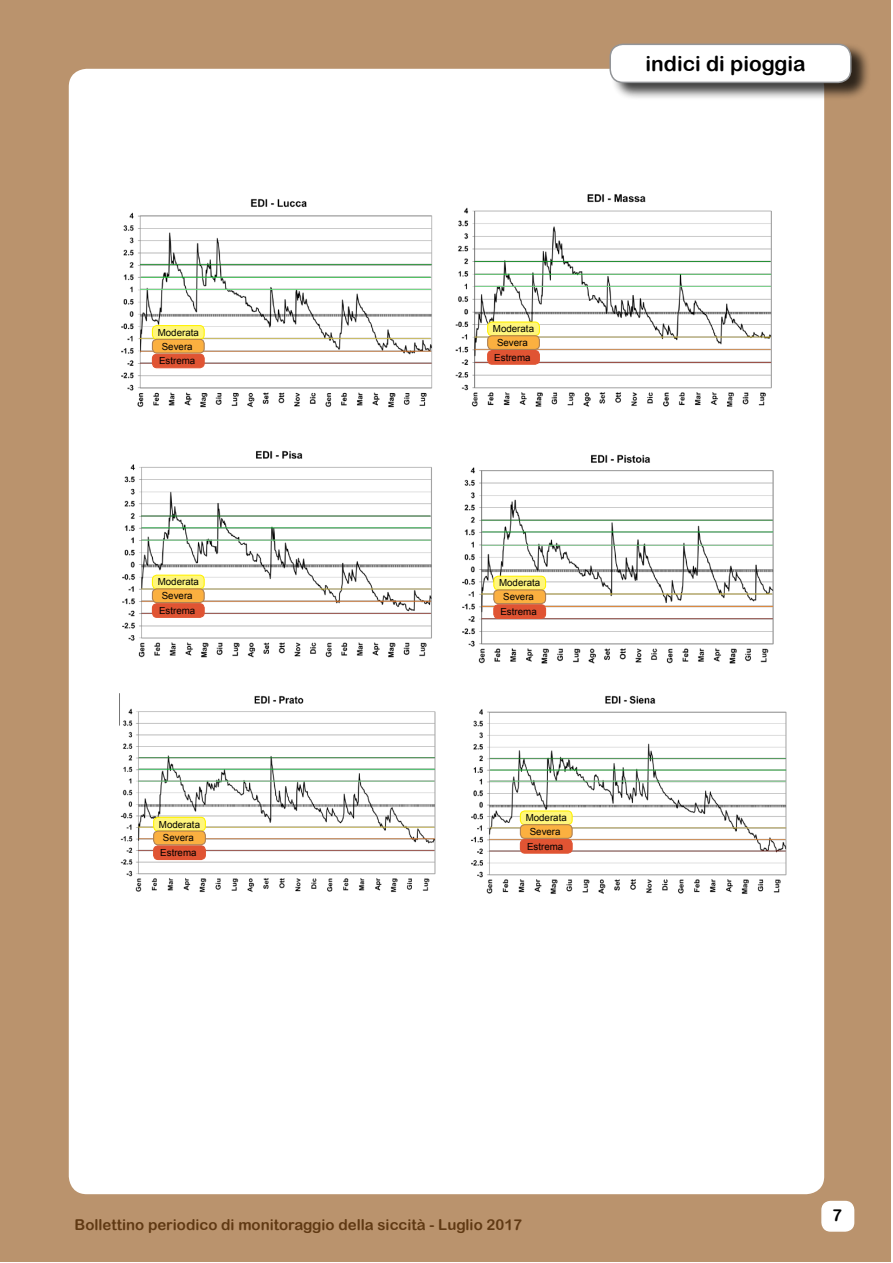
<style>
.page{position:relative;width:893px;height:1263px;background:#fff}
.page>*{position:absolute;margin:0;border:0;box-sizing:border-box;transform-origin:0 0}
.t1{font:21px "Arial Rounded MT Bold";color:#000}
.t2{font:16.5px "Arial Rounded MT Bold";color:#000}
.t3{font:15px "Arial Rounded MT Bold";color:#603913}
.t4{font:9.75px/14.2px "Arial";color:#000}
</style>
<div class="page">
<div style="left:0;top:1px;width:891px;height:1261px;background:#ba936d"></div>
<div style="left:69px;top:69px;width:755px;height:1125px;background:#fff;border-radius:18px"></div>
<div style="left:822px;top:1201px;width:32px;height:30px;background:#fff;border-radius:9px"></div>
<div style="left:821px;top:1201px;width:33px;height:31px;border:2px solid #fff;border-radius:9px"></div>
<div style="left:611px;top:43px;width:260px;height:58px;background:#000;opacity:.75"></div>
<div style="left:610px;top:44px;width:241px;height:38px;background:#fff;border-radius:13px"></div>
<div style="left:609px;top:44px;width:242px;height:39px;border:2px solid #939598;border-radius:13px"></div>
<img style="left:122px;top:450px;width:310px;height:208px">
<img style="left:462px;top:454px;width:312px;height:209px">
<img style="left:120px;top:695px;width:316px;height:198px">
<img style="left:455px;top:194px;width:317px;height:213px">
<img style="left:121px;top:198px;width:312px;height:210px">
<div style="left:488px;top:350px;width:51px;height:14px;background:#e05433;border-radius:4px"></div>
<div style="left:487px;top:350px;width:53px;height:15px;border:1px solid #e05433;border-radius:4px"></div>
<div style="left:488px;top:322px;width:51px;height:14px;background:#fff67c;border-radius:4px"></div>
<div style="left:487px;top:321px;width:53px;height:15px;border:1px solid #fff200;border-radius:4px"></div>
<div style="left:488px;top:336px;width:51px;height:13px;background:#fbb040;border-radius:4px"></div>
<div style="left:487px;top:335px;width:53px;height:15px;border:1px solid #ad7f52;border-radius:4px"></div>
<div style="left:152px;top:604px;width:52px;height:13px;background:#e05433;border-radius:4px"></div>
<div style="left:152px;top:603px;width:53px;height:15px;border:1px solid #e05433;border-radius:4px"></div>
<div style="left:152px;top:575px;width:52px;height:14px;background:#fff67c;border-radius:4px"></div>
<div style="left:152px;top:575px;width:53px;height:14px;border:1px solid #fff200;border-radius:4px"></div>
<div style="left:152px;top:589px;width:52px;height:13px;background:#fbb040;border-radius:4px"></div>
<div style="left:152px;top:588px;width:53px;height:15px;border:1px solid #ad7f52;border-radius:4px"></div>
<div style="left:152px;top:354px;width:52px;height:14px;background:#e05433;border-radius:4px"></div>
<div style="left:152px;top:353px;width:53px;height:15px;border:1px solid #e05433;border-radius:4px"></div>
<div style="left:152px;top:326px;width:52px;height:13px;background:#fff67c;border-radius:4px"></div>
<div style="left:152px;top:325px;width:53px;height:15px;border:1px solid #fff200;border-radius:4px"></div>
<div style="left:152px;top:339px;width:52px;height:14px;background:#fbb040;border-radius:4px"></div>
<div style="left:152px;top:339px;width:53px;height:14px;border:1px solid #ad7f52;border-radius:4px"></div>
<div style="left:494px;top:605px;width:52px;height:13px;background:#e05433;border-radius:4px"></div>
<div style="left:493px;top:604px;width:53px;height:15px;border:1px solid #e05433;border-radius:4px"></div>
<div style="left:494px;top:576px;width:52px;height:14px;background:#fff67c;border-radius:4px"></div>
<div style="left:493px;top:576px;width:53px;height:14px;border:1px solid #fff200;border-radius:4px"></div>
<div style="left:494px;top:590px;width:52px;height:14px;background:#fbb040;border-radius:4px"></div>
<div style="left:493px;top:589px;width:53px;height:15px;border:1px solid #ad7f52;border-radius:4px"></div>
<div style="left:154px;top:846px;width:51px;height:13px;background:#e05433;border-radius:4px"></div>
<div style="left:153px;top:845px;width:53px;height:15px;border:1px solid #e05433;border-radius:4px"></div>
<div style="left:154px;top:817px;width:51px;height:14px;background:#fff67c;border-radius:4px"></div>
<div style="left:153px;top:817px;width:53px;height:14px;border:1px solid #fff200;border-radius:4px"></div>
<div style="left:154px;top:831px;width:51px;height:14px;background:#fbb040;border-radius:4px"></div>
<div style="left:153px;top:830px;width:53px;height:15px;border:1px solid #ad7f52;border-radius:4px"></div>
<img style="left:471px;top:695px;width:316px;height:199px">
<div style="left:520px;top:839px;width:52px;height:14px;background:#e05433;border-radius:4px"></div>
<div style="left:520px;top:839px;width:53px;height:15px;border:1px solid #e05433;border-radius:4px"></div>
<div style="left:520px;top:811px;width:52px;height:14px;background:#fff67c;border-radius:4px"></div>
<div style="left:520px;top:810px;width:53px;height:15px;border:1px solid #fff200;border-radius:4px"></div>
<div style="left:520px;top:825px;width:52px;height:13px;background:#fbb040;border-radius:4px"></div>
<div style="left:520px;top:824px;width:53px;height:15px;border:1px solid #ad7f52;border-radius:4px"></div>
<h1 class="t1" style="left:646px;top:51px;width:162px">indici di pioggia</h1>
<h1 class="t1" style="left:705px;top:53px;width:134px">pluviometrici</h1>
<p class="t4" style="left:158px;top:325px;width:43px">Moderata<br>Severa<br>Estrema</p>
<p class="t4" style="left:158px;top:575px;width:43px">Moderata<br>Severa<br>Estrema</p>
<p class="t4" style="left:493px;top:322px;width:43px">Moderata<br>Severa<br>Estrema</p>
<p class="t4" style="left:499px;top:576px;width:43px">Moderata<br>Severa<br>Estrema</p>
<p class="t4" style="left:159px;top:817px;width:43px">Moderata<br>Severa<br>Estrema</p>
<p class="t4" style="left:526px;top:811px;width:43px">Moderata<br>Severa<br>Estrema</p>
<h3 class="t3" style="left:75px;top:1216px;width:449px">Bollettino periodico di monitoraggio della siccità - Luglio 2017</h3>
<h2 class="t2" style="left:832px;top:1205px;width:11px">7</h2>
</div>
